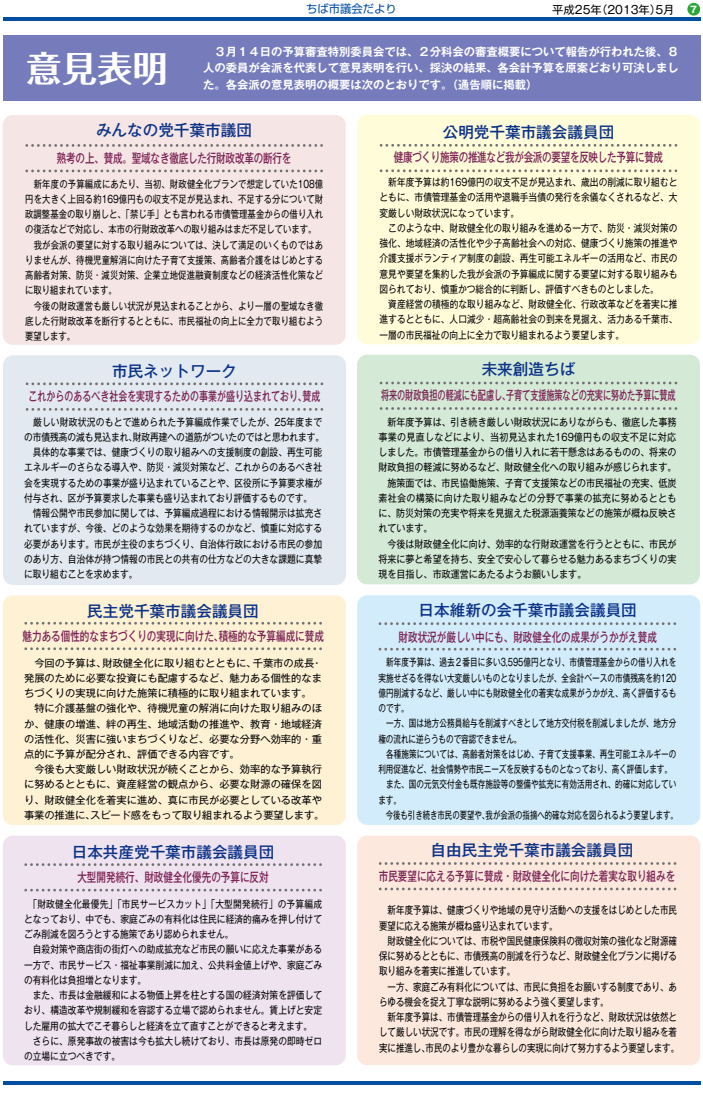
<style>
.page{position:relative;width:703px;height:1100px;background:#fff}
.page>*{position:absolute;margin:0;border:0;box-sizing:border-box;transform-origin:0 0}
.t1{font:700 35.4px "Folk Pro";color:#fff}
.t2{font:500 15.6px "Gothic MB101 Pro";color:#0c3388}
.t3{font:500 12.8px "Gothic MB101 Pro";color:#7c2455;scale:.75 1}
.t4{font:500 12.8px "Gothic MB101 Pro";color:#7c2455;scale:.64 1}
.t5{font:500 12.8px "Gothic MB101 Pro";color:#7c2455;scale:.7 1}
.t6{font:500 12.8px "Gothic MB101 Pro";letter-spacing:-.03em;color:#7c2455;scale:.75 1}
.t7{font:500 12.8px "Gothic MB101 Pro";letter-spacing:-.02em;color:#7c2455;scale:.75 1}
.t8{font:700 11.3px/16.3px "Gothic MB101 Pro De";color:#fff;text-align:justify}
.t9{font:11.3px "Gothic MB101 Pro";color:#000}
.t10{font:11.3px "Shin Go Pro";color:#004ea2}
.t11{font:10.6px/15.2px "Gothic MB101 Pro";color:#000;scale:.8 1}
.t12{font:10.3px/15.2px "Gothic MB101 Pro";letter-spacing:.005em;color:#000;scale:.85 1}
.t13{font:10.3px/15.2px "Gothic MB101 Pro";letter-spacing:.005em;color:#000;scale:.74 1}
.t14{font:10.3px/15.2px "Gothic MB101 Pro";letter-spacing:.025em;color:#000;scale:.81 1}
.t15{font:10.3px/15.2px "Gothic MB101 Pro";letter-spacing:.005em;color:#000;scale:.88 1}
.t16{font:10.3px/15.2px "Gothic MB101 Pro";letter-spacing:.005em;color:#000}
.t17{font:700 9.2px "Gothic MB101 Pro";color:#fff}
</style>
<div class="page">
<hr style="left:3px;top:1081px;width:697px;height:3px;background:#004ea2">
<hr style="left:3px;top:17px;width:697px;height:4px;background:#004ea2">
<div style="left:687px;top:3px;width:13px;height:13px;background:#2ba738;border-radius:50%"></div>
<div style="left:357px;top:355px;width:343px;height:229px;background:#d4ead7;border-radius:10px"></div>
<div style="left:3px;top:115px;width:343px;height:230px;background:#f5e5e5;border-radius:10px"></div>
<svg style="left:27px;top:144px;width:296px;height:3px"></svg>
<svg style="left:27px;top:170px;width:296px;height:2px"></svg>
<div style="left:357px;top:115px;width:343px;height:229px;background:#fffcda;border-radius:10px"></div>
<svg style="left:381px;top:144px;width:296px;height:3px"></svg>
<svg style="left:381px;top:169px;width:296px;height:3px"></svg>
<div style="left:3px;top:355px;width:343px;height:230px;background:#e2e9f0;border-radius:10px"></div>
<svg style="left:27px;top:382px;width:296px;height:3px"></svg>
<svg style="left:27px;top:408px;width:296px;height:3px"></svg>
<div style="left:357px;top:595px;width:343px;height:230px;background:#d2ecfb;border-radius:10px"></div>
<svg style="left:381px;top:382px;width:296px;height:2px"></svg>
<svg style="left:381px;top:407px;width:296px;height:3px"></svg>
<div style="left:3px;top:595px;width:343px;height:230px;background:#fef1d4;border-radius:10px"></div>
<svg style="left:26px;top:622px;width:296px;height:3px"></svg>
<svg style="left:26px;top:647px;width:296px;height:3px"></svg>
<svg style="left:380px;top:622px;width:296px;height:3px"></svg>
<svg style="left:380px;top:648px;width:296px;height:3px"></svg>
<div style="left:3px;top:836px;width:343px;height:229px;background:#efe3f0;border-radius:10px"></div>
<svg style="left:26px;top:863px;width:296px;height:3px"></svg>
<svg style="left:26px;top:889px;width:296px;height:2px"></svg>
<div style="left:357px;top:836px;width:343px;height:229px;background:#fce8dd;border-radius:10px"></div>
<svg style="left:380px;top:862px;width:296px;height:3px"></svg>
<svg style="left:380px;top:887px;width:296px;height:3px"></svg>
<div style="left:3px;top:35px;width:697px;height:66px;background:#767cbb"></div>
<p class="t10" style="left:306px;top:-1px;width:92px">ちば市議会だより</p>
<p class="t9" style="left:552px;top:1px;width:124px">平成25年（2013年）5月</p>
<p class="t17" style="left:690px;top:2px;width:8px">7</p>
<h1 class="t1" style="left:26px;top:38px;width:143px">意見表明</h1>
<p class="t8" style="left:203px;top:42px;width:477px">　３月１４日の予算審査特別委員会では、２分科会の審査概要について報告が行われた後、８人の委員が会派を代表して意見表明を行い、採決の結果、各会計予算を原案どおり可決しました。各会派の意見表明の概要は次のとおりです。（通告順に掲載）</p>
<h2 class="t2" style="left:96px;top:117px;width:157px">みんなの党千葉市議団</h2>
<p class="t7" style="left:57px;top:148px;width:314px">熟考の上、賛成。聖域なき徹底した行財政改革の断行を</p>
<p class="t14" style="left:25px;top:175px;width:369px;text-indent:9px">新年度の予算編成にあたり、当初、財政健全化プランで想定していた108億円を大きく上回る約169億円もの収支不足が見込まれ、不足する分について財政調整基金の取り崩しと、「禁じ手」とも言われる市債管理基金からの借り入れの復活などで対応し、本市の行財政改革への取り組みはまだ不足しています。　我が会派の要望に対する取り組みについては、決して満足のいくものではありませんが、待機児童解消に向けた子育て支援策、高齢者介護をはじめとする高齢者対策、防災・減災対策、企業立地促進融資制度などの経済活性化策などに取り組まれています。<br>　今後の財政運営も厳しい状況が見込まれることから、より一層の聖域なき徹底した行財政改革を断行するとともに、市民福祉の向上に全力で取り組むよう要望します。</p>
<h2 class="t2" style="left:112px;top:358px;width:126px">市民ネットワーク</h2>
<p class="t5" style="left:29px;top:386px;width:418px">これからのあるべき社会を実現するための事業が盛り込まれており、賛成</p>
<p class="t12" style="left:24px;top:413px;width:355px">　厳しい財政状況のもとで進められた予算編成作業でしたが、25年度までの市債残高の減も見込まれ、財政再建への道筋がついたのではと思われます。　具体的な事業では、健康づくりの取り組みへの支援制度の創設、再生可能エネルギーのさらなる導入や、防災・減災対策など、これからのあるべき社会を実現するための事業が盛り込まれていることや、区役所に予算要求権が付与され、区が予算要求した事業も盛り込まれており評価するものです。<br>　情報公開や市民参加に関しては、予算編成過程における情報開示は拡充されていますが、今後、どのような効果を期待するのかなど、慎重に対応する必要があります。市民が主役のまちづくり、自治体行政における市民の参加のあり方、自治体が持つ情報の市民との共有の仕方などの大きな課題に真摯に取り組むことを求めます。</p>
<h2 class="t2" style="left:87px;top:598px;width:173px">民主党千葉市議会議員団</h2>
<p class="t3" style="left:23px;top:625px;width:403px">魅力ある個性的なまちづくりの実現に向けた、積極的な予算編成に賛成</p>
<p class="t16" style="left:24px;top:653px;width:302px">　今回の予算は、財政健全化に取り組むとともに、千葉市の成長・発展のために必要な投資にも配慮するなど、魅力ある個性的なまちづくりの実現に向けた施策に積極的に取り組まれています。　特に介護基盤の強化や、待機児童の解消に向けた取り組みのほか、健康の増進、絆の再生、地域活動の推進や、教育・地域経済の活性化、災害に強いまちづくりなど、必要な分野へ効率的・重点的に予算が配分され、評価できる内容です。<br>　今後も大変厳しい財政状況が続くことから、効率的な予算執行に努めるとともに、資産経営の観点から、必要な財源の確保を図り、財政健全化を着実に進め、真に市民が必要としている改革や事業の推進に、スピード感をもって取り組まれるよう要望します。</p>
<h2 class="t2" style="left:72px;top:839px;width:204px">日本共産党千葉市議会議員団</h2>
<p class="t3" style="left:77px;top:867px;width:257px">大型開発続行、財政健全化優先の予算に反対</p>
<p class="t12" style="left:24px;top:895px;width:352px">　「財政健全化最優先」「市民サービスカット」「大型開発続行」の予算編成となっており、中でも、家庭ごみの有料化は住民に経済的痛みを押し付けてごみ削減を図ろうとする施策であり認められません。<br>　自殺対策や商店街の街灯への助成拡充など市民の願いに応えた事業がある一方で、市民サービス・福祉事業削減に加え、公共料金値上げや、家庭ごみの有料化は負担増となります。<br>　また、市長は金融緩和による物価上昇を柱とする国の経済対策を評価しており、構造改革や規制緩和を容認する立場で認められません。賃上げと安定した雇用の拡大でこそ暮らしと経済を立て直すことができると考えます。　さらに、原発事故の被害は今も拡大し続けており、市長は原発の即時ゼロの立場に立つべきです。</p>
<h2 class="t2" style="left:443px;top:119px;width:173px">公明党千葉市議会議員団</h2>
<p class="t6" style="left:394px;top:147px;width:361px">健康づくり施策の推進など我が会派の要望を反映した予算に賛成</p>
<p class="t12" style="left:380px;top:173px;width:352px">　新年度予算は約169億円の収支不足が見込まれ、歳出の削減に取り組むとともに、市債管理基金の活用や退職手当債の発行を余儀なくされるなど、大変厳しい財政状況になっています。<br>　このような中、財政健全化の取り組みを進める一方で、防災・減災対策の強化、地域経済の活性化や少子高齢社会への対応、健康づくり施策の推進や介護支援ボランティア制度の創設、再生可能エネルギーの活用など、市民の意見や要望を集約した我が会派の予算編成に関する要望に対する取り組みも図られており、慎重かつ総合的に判断し、評価すべきものとしました。<br>　資産経営の積極的な取り組みなど、財政健全化、行政改革などを着実に推進するとともに、人口減少・超高齢社会の到来を見据え、活力ある千葉市、一層の市民福祉の向上に全力で取り組まれるよう要望します。</p>
<h2 class="t2" style="left:482px;top:356px;width:95px">未来創造ちば</h2>
<p class="t4" style="left:381px;top:385px;width:462px">将来の財政負担の軽減にも配慮し、子育て支援施策などの充実に努めた予算に賛成</p>
<p class="t15" style="left:378px;top:413px;width:340px">　新年度予算は、引き続き厳しい財政状況にありながらも、徹底した事務事業の見直しなどにより、当初見込まれた169億円もの収支不足に対応しました。市債管理基金からの借り入れに若干懸念はあるものの、将来の財政負担の軽減に努めるなど、財政健全化への取り組みが感じられます。　施策面では、市民協働施策、子育て支援策などの市民福祉の充実、低炭素社会の構築に向けた取り組みなどの分野で事業の拡充に努めるとともに、防災対策の充実や将来を見据えた税源涵養策などの施策が概ね反映されています。<br>　今後は財政健全化に向け、効率的な行財政運営を行うとともに、市民が将来に夢と希望を持ち、安全で安心して暮らせる魅力あるまちづくりの実現を目指し、市政運営にあたるようお願いします。</p>
<h2 class="t2" style="left:419px;top:597px;width:220px">日本維新の会千葉市議会議員団</h2>
<p class="t3" style="left:399px;top:626px;width:346px">財政状況が厳しい中にも、財政健全化の成果がうかがえ賛成</p>
<p class="t13" style="left:378px;top:653px;width:406px">　新年度予算は、過去２番目に多い3,595億円となり、市債管理基金からの借り入れを実施せざるを得ない大変厳しいものとなりましたが、全会計ベースの市債残高を約120億円削減するなど、厳しい中にも財政健全化の着実な成果がうかがえ、高く評価するものです。<br>　一方、国は地方公務員給与を削減すべきとして地方交付税を削減しましたが、地方分権の流れに逆らうもので容認できません。<br>　各種施策については、高齢者対策をはじめ、子育て支援事業、再生可能エネルギーの利用促進など、社会情勢や市民ニーズを反映するものとなっており、高く評価します。　また、国の元気交付金も既存施設等の整備や拡充に有効活用され、的確に対応しています。<br>　今後も引き続き市民の要望や、我が会派の指摘へ的確な対応を図られるよう要望します。</p>
<h2 class="t2" style="left:431px;top:837px;width:204px">自由民主党千葉市議会議員団</h2>
<p class="t3" style="left:379px;top:866px;width:397px">市民要望に応える予算に賛成・財政健全化に向けた着実な取り組みを</p>
<p class="t11" style="left:379px;top:901px;width:377px">　新年度予算は、健康づくりや地域の見守り活動への支援をはじめとした市民要望に応える施策が概ね盛り込まれています。<br>　財政健全化については、市税や国民健康保険料の徴収対策の強化など財源確保に努めるとともに、市債残高の削減を行うなど、財政健全化プランに掲げる取り組みを着実に推進しています。<br>　一方、家庭ごみ有料化については、市民に負担をお願いする制度であり、あらゆる機会を捉え丁寧な説明に努めるよう強く要望します。<br>　新年度予算は、市債管理基金からの借り入れを行うなど、財政状況は依然として厳しい状況です。市民の理解を得ながら財政健全化に向けた取り組みを着実に推進し、市民のより豊かな暮らしの実現に向けて努力するよう要望します。</p>
</div>
